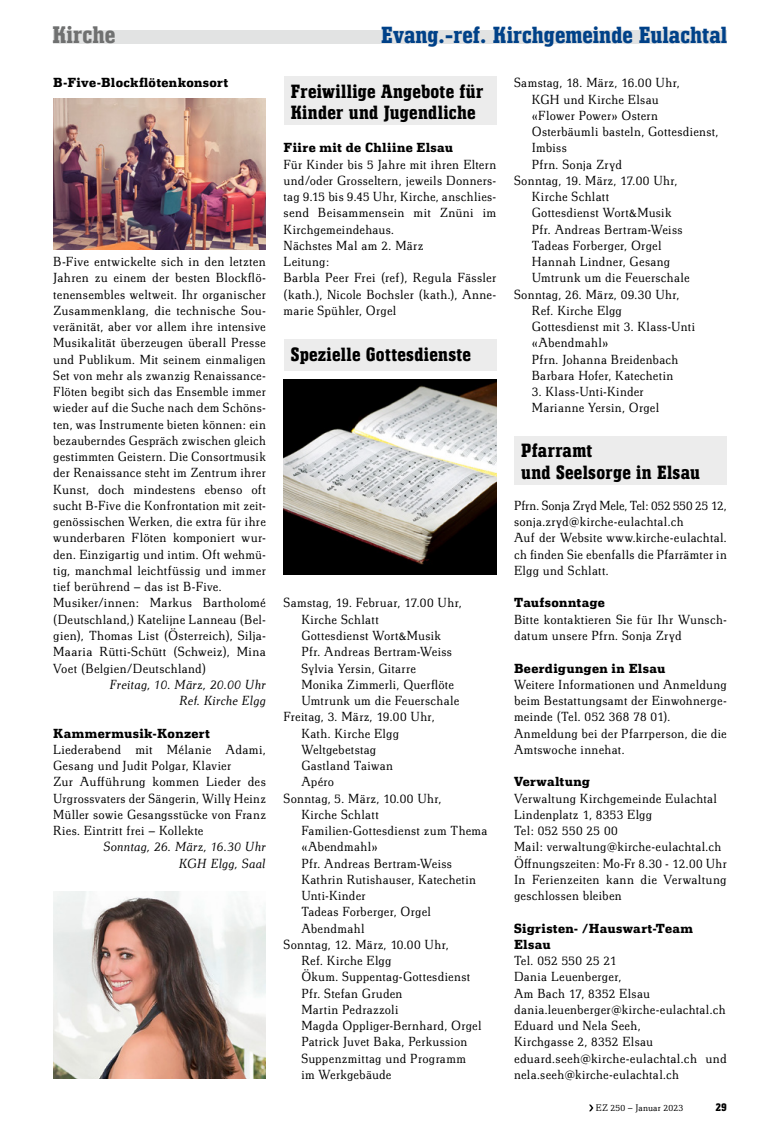
<style>
.page{position:relative;width:780px;height:1134px;background:#fff}
.page>*{position:absolute;margin:0;border:0;box-sizing:border-box;transform-origin:0 0}
.t1{font:700 25px "Technotyp Condensed";letter-spacing:.005em;color:#6f7070}
.Kopf_-_Rubrik_-_link{font:700 24.38px "Technotyp Condensed";color:#004188}
.t2{font:700 20px/21.2px "Technotyp Condensed";letter-spacing:.015em;color:#000}
.Grundtext{font:300 13.75px/16.2px "Technotyp";letter-spacing:.02em;color:#000;text-align:justify}
.Zwischentitel{font:700 13.75px/16.2px "Technotyp";letter-spacing:.025em;color:#000}
.Grundtext_kursiv{font:italic 300 13.75px "Technotyp";letter-spacing:.01em;color:#000}
.t3{font:700 12.5px "Technotyp Condensed";color:#000}
.t4{font:300 10px "Technotyp";letter-spacing:.02em;color:#000}
</style>
<div class="page">
<div style="left:53px;top:30px;width:673px;height:13px;background:#e2e3e3"></div>
<svg style="left:589px;top:1104px;width:4px;height:7px"></svg>
<img style="left:53px;top:99px;width:213px;height:151px">
<div style="left:283px;top:76px;width:213px;height:49px;background:#ececec"></div>
<img style="left:53px;top:891px;width:213px;height:188px">
<div style="left:283px;top:339px;width:213px;height:32px;background:#ececec"></div>
<div style="left:514px;top:436px;width:212px;height:49px;background:#ececec"></div>
<img style="left:283px;top:380px;width:213px;height:195px">
<h1 class="t1" style="left:52px;top:20px;width:64px">Kirche</h1>
<p class="Zwischentitel" style="left:53px;top:74px;width:177px">B-Five-Blockflötenkonsort</p>
<p class="Grundtext" style="left:53px;top:253px;width:214px">B-Five entwickelte sich in den letzten Jahren zu einem der besten Blockflö&shy;tenensembles weltweit. Ihr organischer Zusammenklang, die technische Sou&shy;veränität, aber vor allem ihre intensive Musikalität überzeugen überall Presse und Publikum. Mit seinem einmaligen Set von mehr als zwanzig Renaissance-Flöten begibt sich das Ensemble immer wieder auf die Suche nach dem Schöns&shy;ten, was Instrumente bieten können: ein bezauberndes Gespräch zwischen gleich gestimmten Geistern. Die Consortmusik der Renaissance steht im Zentrum ihrer Kunst, doch mindestens ebenso oft sucht B-Five die Konfrontation mit zeit&shy;genössischen Werken, die extra für ihre wunderbaren Flöten komponiert wur&shy;den. Einzigartig und intim. Oft wehmü&shy;tig, manchmal leichtfüssig und immer tief berührend – das ist B-Five.</p>
<p class="Grundtext" style="left:53px;top:595px;width:214px">Musiker/innen: Markus Bartholomé (Deutschland,) Katelijne Lanneau (Bel&shy;gien), Thomas List (Österreich), Silja-Maaria Rütti-Schütt (Schweiz), Mina Voet (Belgien/Deutschland)</p>
<p class="Grundtext_kursiv" style="left:110px;top:677px;width:157px">Freitag, 10. März, 20.00 Uhr</p>
<p class="Grundtext_kursiv" style="left:179px;top:693px;width:88px">Ref. Kirche Elgg</p>
<p class="Zwischentitel" style="left:53px;top:724px;width:158px">Kammermusik-Konzert</p>
<p class="Grundtext" style="left:53px;top:741px;width:214px">Liederabend mit Mélanie Adami,<br>Gesang und Judit Polgar, Klavier</p>
<p class="Grundtext" style="left:53px;top:773px;width:214px">Zur Aufführung kommen Lieder des Urgrossvaters der Sängerin, Willy Heinz Müller sowie Gesangsstücke von Franz Ries. Eintritt frei – Kollekte</p>
<p class="Grundtext_kursiv" style="left:103px;top:839px;width:164px">Sonntag, 26. März, 16.30 Uhr</p>
<p class="Grundtext_kursiv" style="left:179px;top:855px;width:88px">KGH Elgg, Saal</p>
<p class="Kopf_-_Rubrik_-_link" style="left:381px;top:21px;width:348px">Evang.-ref. Kirchgemeinde Eulachtal</p>
<p class="t2" style="left:291px;top:80px;width:194px">Freiwillige Angebote für<br>Kinder und Jugendliche</p>
<p class="Grundtext" style="left:514px;top:75px;width:167px">Samstag, 18. März, 16.00 Uhr,</p>
<p class="Grundtext" style="left:531px;top:91px;width:128px">KGH und Kirche Elsau</p>
<p class="Grundtext" style="left:531px;top:107px;width:128px">«Flower Power» Ostern</p>
<p class="Grundtext" style="left:531px;top:123px;width:188px">Osterbäumli basteln, Gottesdienst,</p>
<p class="Grundtext" style="left:531px;top:140px;width:37px">Imbiss</p>
<p class="Grundtext" style="left:531px;top:156px;width:92px">Pfrn. Sonja Zryd</p>
<p class="Grundtext" style="left:514px;top:172px;width:165px">Sonntag, 19. März, 17.00 Uhr,</p>
<p class="Grundtext" style="left:531px;top:188px;width:79px">Kirche Schlatt</p>
<p class="Grundtext" style="left:531px;top:205px;width:141px">Gottesdienst Wort&amp;Musik</p>
<p class="Grundtext" style="left:531px;top:221px;width:152px">Pfr. Andreas Bertram-Weiss</p>
<p class="Grundtext" style="left:531px;top:237px;width:131px">Tadeas Forberger, Orgel</p>
<p class="Grundtext" style="left:531px;top:253px;width:140px">Hannah Lindner, Gesang</p>
<p class="Grundtext" style="left:531px;top:270px;width:159px">Umtrunk um die Feuerschale</p>
<p class="Grundtext" style="left:514px;top:286px;width:167px">Sonntag, 26. März, 09.30 Uhr,</p>
<p class="Grundtext" style="left:531px;top:302px;width:92px">Ref. Kirche Elgg</p>
<p class="Grundtext" style="left:531px;top:318px;width:165px">Gottesdienst mit 3. Klass-Unti</p>
<p class="Grundtext" style="left:531px;top:335px;width:78px">«Abendmahl»</p>
<p class="Grundtext" style="left:531px;top:351px;width:148px">Pfrn. Johanna Breidenbach</p>
<p class="Grundtext" style="left:531px;top:367px;width:143px">Barbara Hofer, Katechetin</p>
<p class="Grundtext" style="left:531px;top:383px;width:113px">3. Klass-Unti-Kinder</p>
<p class="Grundtext" style="left:531px;top:400px;width:129px">Marianne Yersin, Orgel</p>
<p class="Zwischentitel" style="left:283px;top:139px;width:171px">Fiire mit de Chliine Elsau</p>
<p class="Grundtext" style="left:283px;top:156px;width:214px">Für Kinder bis 5 Jahre mit ihren Eltern und/oder Grosseltern, jeweils Donners&shy;tag 9.15 bis 9.45 Uhr, Kirche, anschlies&shy;send Beisammensein mit Znüni im Kirchgemeindehaus.</p>
<p class="Grundtext" style="left:283px;top:237px;width:141px">Nächstes Mal am 2. März</p>
<p class="Grundtext" style="left:283px;top:253px;width:47px">Leitung:</p>
<p class="Grundtext" style="left:283px;top:270px;width:214px">Barbla Peer Frei (ref), Regula Fässler (kath.), Nicole Bochsler (kath.), Anne&shy;marie Spühler, Orgel</p>
<p class="t2" style="left:291px;top:344px;width:182px">Spezielle Gottesdienste</p>
<p class="Grundtext" style="left:283px;top:595px;width:179px">Samstag, 19. Februar, 17.00 Uhr,</p>
<p class="Grundtext" style="left:301px;top:611px;width:79px">Kirche Schlatt</p>
<p class="Grundtext" style="left:301px;top:627px;width:141px">Gottesdienst Wort&amp;Musik</p>
<p class="Grundtext" style="left:301px;top:643px;width:152px">Pfr. Andreas Bertram-Weiss</p>
<p class="Grundtext" style="left:301px;top:660px;width:116px">Sylvia Yersin, Gitarre</p>
<p class="Grundtext" style="left:301px;top:676px;width:154px">Monika Zimmerli, Querflöte</p>
<p class="Grundtext" style="left:301px;top:692px;width:159px">Umtrunk um die Feuerschale</p>
<p class="Grundtext" style="left:283px;top:708px;width:152px">Freitag, 3. März, 19.00 Uhr,</p>
<p class="Grundtext" style="left:301px;top:725px;width:99px">Kath. Kirche Elgg</p>
<p class="Grundtext" style="left:301px;top:741px;width:76px">Weltgebetstag</p>
<p class="Grundtext" style="left:301px;top:757px;width:93px">Gastland Taiwan</p>
<p class="Grundtext" style="left:301px;top:773px;width:34px">Apéro</p>
<p class="Grundtext" style="left:283px;top:790px;width:159px">Sonntag, 5. März, 10.00 Uhr,</p>
<p class="Grundtext" style="left:301px;top:806px;width:79px">Kirche Schlatt</p>
<p class="Grundtext" style="left:301px;top:822px;width:188px">Familien-Gottesdienst zum Thema</p>
<p class="Grundtext" style="left:301px;top:838px;width:78px">«Abendmahl»</p>
<p class="Grundtext" style="left:301px;top:855px;width:152px">Pfr. Andreas Bertram-Weiss</p>
<p class="Grundtext" style="left:301px;top:871px;width:176px">Kathrin Rutishauser, Katechetin</p>
<p class="Grundtext" style="left:301px;top:887px;width:66px">Unti-Kinder</p>
<p class="Grundtext" style="left:301px;top:903px;width:131px">Tadeas Forberger, Orgel</p>
<p class="Grundtext" style="left:301px;top:920px;width:65px">Abendmahl</p>
<p class="Grundtext" style="left:283px;top:936px;width:166px">Sonntag, 12. März, 10.00 Uhr,</p>
<p class="Grundtext" style="left:301px;top:952px;width:92px">Ref. Kirche Elgg</p>
<p class="Grundtext" style="left:301px;top:968px;width:170px">Ökum. Suppentag-Gottesdienst</p>
<p class="Grundtext" style="left:301px;top:985px;width:103px">Pfr. Stefan Gruden</p>
<p class="Grundtext" style="left:301px;top:1001px;width:99px">Martin Pedrazzoli</p>
<p class="Grundtext" style="left:301px;top:1017px;width:182px">Magda Oppliger-Bernhard, Orgel</p>
<p class="Grundtext" style="left:301px;top:1033px;width:167px">Patrick Juvet Baka, Perkussion</p>
<p class="Grundtext" style="left:301px;top:1050px;width:166px">Suppenzmittag und Programm</p>
<p class="Grundtext" style="left:301px;top:1066px;width:91px">im Werkgebäude</p>
<p class="t2" style="left:521px;top:440px;width:180px">Pfarramt<br>und Seelsorge in Elsau</p>
<p class="Grundtext" style="left:514px;top:497px;width:214px">Pfrn. Sonja Zryd Mele, Tel: 052 550 25 12, sonja.zryd@kirche-eulachtal.ch</p>
<p class="Grundtext" style="left:514px;top:530px;width:214px">Auf der Website www.kirche-eulachtal. ch finden Sie ebenfalls die Pfarrämter in Elgg und Schlatt.</p>
<p class="Zwischentitel" style="left:514px;top:594px;width:92px">Taufsonntage</p>
<p class="Grundtext" style="left:514px;top:611px;width:214px">Bitte kontaktieren Sie für Ihr Wunsch&shy;datum unsere Pfrn. Sonja Zryd</p>
<p class="Zwischentitel" style="left:514px;top:659px;width:153px">Beerdigungen in Elsau</p>
<p class="Grundtext" style="left:514px;top:676px;width:214px">Weitere Informationen und Anmeldung beim Bestattungsamt der Einwohnerge&shy;meinde (Tel. 052 368 78 01).</p>
<p class="Grundtext" style="left:514px;top:725px;width:214px">Anmeldung bei der Pfarrperson, die die<br>Amtswoche innehat.</p>
<p class="Zwischentitel" style="left:514px;top:773px;width:78px">Verwaltung</p>
<p class="Grundtext" style="left:514px;top:790px;width:205px">Verwaltung Kirchgemeinde Eulachtal</p>
<p class="Grundtext" style="left:514px;top:806px;width:140px">Lindenplatz 1, 8353 Elgg</p>
<p class="Grundtext" style="left:514px;top:822px;width:105px">Tel: 052 550 25 00</p>
<p class="Grundtext" style="left:514px;top:838px;width:209px">Mail: verwaltung@kirche-eulachtal.ch</p>
<p class="Grundtext" style="left:514px;top:855px;width:214px">Öffnungszeiten: Mo-Fr 8.30 - 12.00 Uhr</p>
<p class="Grundtext" style="left:514px;top:871px;width:214px">In Ferienzeiten kann die Verwaltung geschlossen bleiben</p>
<p class="Zwischentitel" style="left:514px;top:919px;width:180px">Sigristen- /Hauswart-Team<br>Elsau</p>
<p class="Grundtext" style="left:514px;top:952px;width:104px">Tel. 052 550 25 21</p>
<p class="Grundtext" style="left:514px;top:968px;width:109px">Dania Leuenberger,</p>
<p class="Grundtext" style="left:514px;top:985px;width:137px">Am Bach 17, 8352 Elsau</p>
<p class="Grundtext" style="left:514px;top:1001px;width:213px">dania.leuenberger@kirche-eulachtal.ch</p>
<p class="Grundtext" style="left:514px;top:1017px;width:128px">Eduard und Nela Seeh,</p>
<p class="Grundtext" style="left:514px;top:1033px;width:140px">Kirchgasse 2, 8352 Elsau</p>
<p class="Grundtext" style="left:514px;top:1050px;width:214px">eduard.seeh@kirche-eulachtal.ch und nela.seeh@kirche-eulachtal.ch</p>
<p class="t4" style="left:596px;top:1102px;width:89px">EZ 250 – Januar 2023</p>
<p class="t3" style="left:715px;top:1100px;width:13px">29</p>
</div>
